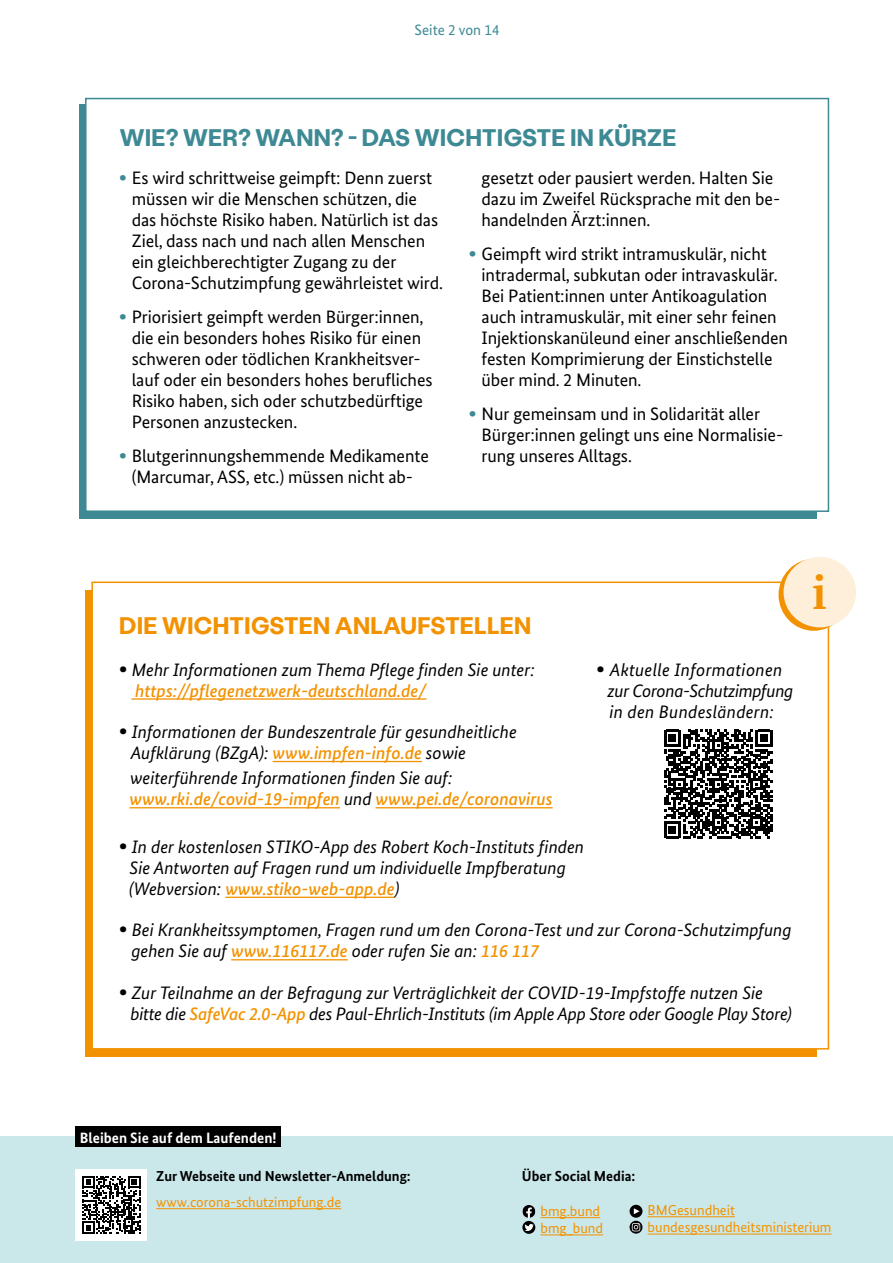
<style>
.page{position:relative;width:893px;height:1263px;background:#fff}
.page>*{position:absolute;margin:0;border:0;box-sizing:border-box;transform-origin:0 0}
.t1{font:700 48.3px "Bundes Serif";color:#f39200}
.t2{font:700 24px "Stabil Grotesk";letter-spacing:.01em;color:#3d8994}
.t3{font:700 24px "Stabil Grotesk";letter-spacing:.01em;color:#f39200}
.t4{font:18px/21px "Bundes Sans";letter-spacing:-.005em;color:#000}
.t5{font:italic 18px/21px "Bundes Sans";color:#000}
.t6{font:italic 500 18px/21px "Bundes Sans";color:#f39200}
.t7{font:700 15px "Bundes Sans";color:#fff}
.t8{font:15px "Bundes Sans";color:#3d8994}
.t9{font:700 14.55px "Bundes Sans";color:#000}
.t10{font:14.4px/17.2px "Bundes Sans";color:#f39200}
.t11{font:700 14.4px "Bundes Sans";color:#000}
.s1{font-weight:700;font-size:19.5px;color:#3d8994}
.s2{font-weight:700;font-style:normal;font-size:21px}
.s3{font-weight:500;color:#f39200}
.s4{font-weight:400;color:#000}
</style>
<div class="page">
<div style="left:0;top:1137px;width:893px;height:126px;background:#cae7ea"></div>
<div style="left:75px;top:1127px;width:206px;height:20px;background:#000"></div>
<hr style="left:156px;top:1208px;width:185px;height:1px;background:#f39200">
<div style="left:75px;top:1169px;width:72px;height:72px;background:#fff"></div>
<svg style="left:82px;top:1176px;width:58px;height:58px"></svg>
<hr style="left:648px;top:1216px;width:87px;height:1px;background:#f39200">
<hr style="left:648px;top:1233px;width:183px;height:1px;background:#f39200">
<svg style="left:522px;top:1205px;width:13px;height:13px"></svg>
<svg style="left:522px;top:1221px;width:13px;height:13px"></svg>
<svg style="left:524px;top:1224px;width:10px;height:7px"></svg>
<div style="left:630px;top:1205px;width:12px;height:13px;background:#000;border-radius:50%"></div>
<svg style="left:634px;top:1208px;width:6px;height:6px"></svg>
<svg style="left:630px;top:1221px;width:12px;height:12px"></svg>
<svg style="left:632px;top:1223px;width:8px;height:8px"></svg>
<hr style="left:540px;top:1217px;width:60px;height:1px;background:#f39200">
<hr style="left:540px;top:1234px;width:63px;height:1px;background:#f39200">
<svg style="left:84px;top:97px;width:746px;height:416px"></svg>
<div style="left:85px;top:590px;width:732px;height:467px;background:#f39200"></div>
<div style="left:91px;top:581px;width:738px;height:468px;background:#fff;border:2px solid #f39200"></div>
<svg style="left:778px;top:559px;width:71px;height:72px"></svg>
<div style="left:783px;top:557px;width:73px;height:70px;background:#fdefd9;border-radius:50%"></div>
<hr style="left:131px;top:698px;width:295px;height:2px;background:#f39200">
<hr style="left:273px;top:761px;width:149px;height:1px;background:#f39200">
<hr style="left:129px;top:807px;width:211px;height:1px;background:#f39200">
<hr style="left:376px;top:807px;width:177px;height:1px;background:#f39200">
<hr style="left:225px;top:897px;width:170px;height:1px;background:#f39200">
<hr style="left:231px;top:959px;width:117px;height:1px;background:#f39200">
<svg style="left:664px;top:730px;width:108px;height:108px"></svg>
<p class="t8" style="left:415px;top:21px;width:86px">Seite 2 von 14</p>
<h2 class="t2" style="left:120px;top:121px;width:558px">WIE? WER? WANN? - DAS WICHTIGSTE IN KÜRZE</h2>
<p class="t4" style="left:132px;top:168px;width:313px;text-indent:-13px"><span class="s1">•</span> Es wird schrittweise geimpft: Denn zuerst müssen wir die Menschen schützen, die das höchste Risiko haben. Natürlich ist das Ziel, dass nach und nach allen Menschen ein gleichberechtigter Zugang zu der Corona-Schutzimpfung gewährleistet wird.</p>
<p class="t4" style="left:132px;top:306px;width:302px;text-indent:-13px"><span class="s1">•</span> Priorisiert geimpft werden Bürger:innen, die ein besonders hohes Risiko für einen schweren oder tödlichen Krankheitsver&shy;lauf oder ein besonders hohes berufliches Risiko haben, sich oder schutzbedürftige Personen anzustecken.</p>
<p class="t4" style="left:119px;top:445px;width:311px;text-align:center"><span class="s1">•</span> Blutgerinnungshemmende Medikamente (Marcumar, ASS, etc.) müssen nicht ab-</p>
<p class="t4" style="left:482px;top:168px;width:300px">gesetzt oder pausiert werden. Halten Sie dazu im Zweifel Rücksprache mit den be&shy;handelnden Ärzt:innen.</p>
<p class="t4" style="left:482px;top:243px;width:308px;text-indent:-13px"><span class="s1">•</span> Geimpft wird strikt intramuskulär, nicht intradermal, subkutan oder intravaskulär.<br>Bei Patient:innen unter Antikoagulation auch intramuskulär, mit einer sehr feinen Injektionskanüleund einer anschließenden festen Komprimierung der Einstichstelle über mind. 2 Minuten.</p>
<p class="t4" style="left:482px;top:403px;width:303px;text-indent:-13px"><span class="s1">•</span> Nur gemeinsam und in Solidarität aller<br>Bürger:innen gelingt uns eine Normalisie&shy;rung unseres Alltags.</p>
<h2 class="t3" style="left:119px;top:609px;width:414px">DIE WICHTIGSTEN ANLAUFSTELLEN</h2>
<p class="t5" style="left:135px;top:659px;width:401px;text-indent:-16px"><span class="s2">∙</span> Mehr Informationen zum Thema Pflege finden Sie unter: <span class="s3">https://pflegenetzwerk-deutschland.de/</span></p>
<p class="t5" style="left:131px;top:721px;width:388px;text-indent:-11px"><span class="s2">∙</span> Informationen der Bundeszentrale für gesundheitliche<br>Aufklärung (BZgA): <span class="s3">www.impfen-info.de</span> sowie</p>
<p class="t6" style="left:129px;top:767px;width:425px"><span class="s4">weiterführende Informationen finden Sie auf: </span>www.rki.de/covid-19-impfen <span class="s4">und</span> www.pei.de/coronavirus</p>
<p class="t5" style="left:129px;top:836px;width:457px;text-indent:-10px"><span class="s2">∙</span> In der kostenlosen STIKO-App des Robert Koch-Instituts finden<br>Sie Antworten auf Fragen rund um individuelle Impfberatung (Webversion: <span class="s3">www.stiko-web-app.de</span>)</p>
<p class="t5" style="left:131px;top:919px;width:662px;text-indent:-12px"><span class="s2">∙</span> Bei Krankheitssymptomen, Fragen rund um den Corona-Test und zur Corona-Schutzimpfung gehen Sie auf <span class="s3">www.116117.de</span> oder rufen Sie an: <span class="s3">116 117</span></p>
<p class="t5" style="left:131px;top:982px;width:663px;text-indent:-11px"><span class="s2">∙</span> Zur Teilnahme an der Befragung zur Verträglichkeit der COVID-19-Impfstoffe nutzen Sie bitte die <span class="s3">SafeVac 2.0-App</span> des Paul-Ehrlich-Instituts (im Apple App Store oder Google Play Store)</p>
<p class="t5" style="left:608px;top:659px;width:187px;text-indent:-11px"><span class="s2">∙</span> Aktuelle Informationen zur Corona-Schutzimpfung in den Bundesländern:</p>
<h1 class="t1" style="left:812px;top:563px;width:16px">i</h1>
<p class="t7" style="left:80px;top:1128px;width:198px">Bleiben Sie auf dem Laufenden!</p>
<p class="t11" style="left:156px;top:1167px;width:256px">Zur Webseite und Newsletter-Anmeldung:</p>
<p class="t10" style="left:156px;top:1193px;width:186px">www.corona-schutzimpfung.de</p>
<p class="t9" style="left:522px;top:1167px;width:115px">Über Social Media:</p>
<p class="t10" style="left:540px;top:1202px;width:64px">bmg.bund bmg_bund</p>
<p class="t10" style="left:648px;top:1201px;width:185px">BMGesundheit bundesgesundheitsministerium</p>
</div>
